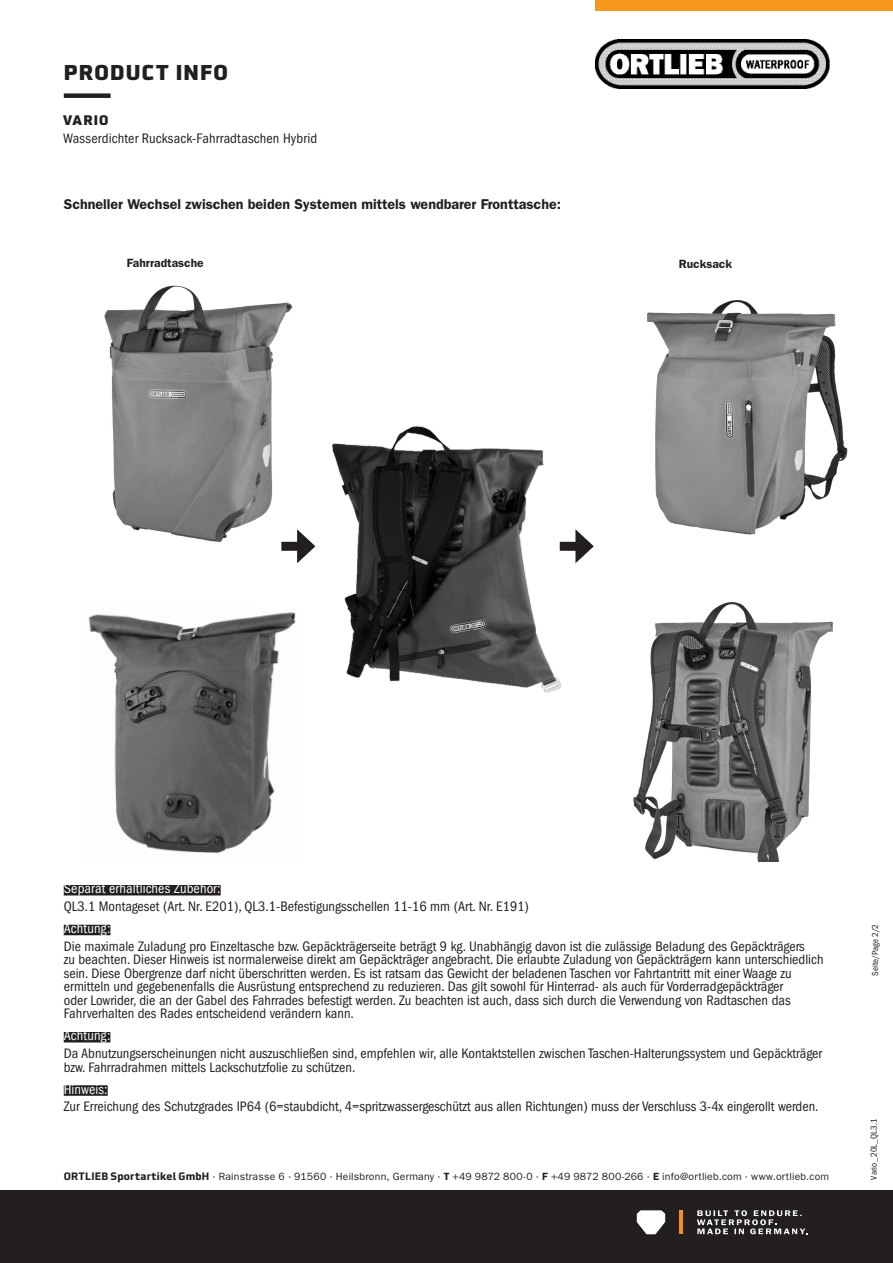
<style>
.page{position:relative;width:893px;height:1263px;background:#fff}
.page>*{position:absolute;margin:0;border:0;box-sizing:border-box;transform-origin:0 0}
.t1{font:900 21px "Utility Pro";letter-spacing:.055em;color:#231f20}
.Beschreibung_ohne_Aufzählungszeichen{font:condensed 14.25px/13.5px "ITC Franklin Gothic Std";color:#231f20}
.Beschreibungen{font:600 14.25px "ITC Franklin Gothic Std";color:#231f20}
.Beschreibung_ohne_Aufzählungszeichen-2{font:condensed 14.25px "ITC Franklin Gothic Std";letter-spacing:.01em;color:#fff}
.t2{font:900 13.5px "Utility Pro";letter-spacing:.075em;color:#231f20}
.Bildbeschriftung{font:600 12px "ITC Franklin Gothic Std";color:#231f20}
.t3{font:10.5px "ITC Franklin Gothic Std";letter-spacing:.02em;color:#231f20}
.Version{font:condensed 9px "ITC Franklin Gothic Std";letter-spacing:.02em;color:#231f20}
.Version-2{font:condensed 9px "ITC Franklin Gothic Std";color:#231f20}
.s1{font-family:"Utility OT";font-weight:700}
.s2{font-weight:600}
</style>
<div class="page">
<img style="left:595px;top:39px;width:234px;height:49px">
<img style="left:0;top:1190px;width:512px;height:1px">
<div style="left:595px;top:0;width:298px;height:10px;background:#f7971d"></div>
<div style="left:0;top:1191px;width:893px;height:72px;background:#231f20"></div>
<svg style="left:637px;top:1210px;width:171px;height:25px"></svg>
<div style="left:64px;top:93px;width:47px;height:5px;background:#231f20"></div>
<img style="left:633px;top:602px;width:200px;height:259px">
<img style="left:647px;top:300px;width:201px;height:235px">
<img style="left:104px;top:285px;width:189px;height:257px">
<img style="left:332px;top:426px;width:230px;height:267px">
<div style="left:280px;top:528px;width:37px;height:37px;background:#fff"></div>
<div style="left:281px;top:542px;width:23px;height:9px;background:#231f20"></div>
<svg style="left:297px;top:529px;width:18px;height:34px"></svg>
<div style="left:558px;top:528px;width:37px;height:37px;background:#fff"></div>
<div style="left:560px;top:542px;width:23px;height:9px;background:#231f20"></div>
<svg style="left:575px;top:529px;width:19px;height:34px"></svg>
<img style="left:88px;top:612px;width:208px;height:241px">
<div style="left:64px;top:885px;width:157px;height:10px;background:#231f20"></div>
<div style="left:64px;top:925px;width:46px;height:10px;background:#231f20"></div>
<div style="left:64px;top:1032px;width:46px;height:10px;background:#231f20"></div>
<div style="left:64px;top:1085px;width:44px;height:11px;background:#231f20"></div>
<h1 class="t1" style="left:64px;top:53px;width:166px">PRODUCT INFO</h1>
<p class="t2" style="left:63px;top:108px;width:47px">VARIO</p>
<p class="Beschreibung_ohne_Aufzählungszeichen" style="left:63px;top:132px;width:256px">Wasserdichter Rucksack-Fahrradtaschen Hybrid</p>
<p class="Beschreibungen" style="left:64px;top:196px;width:499px">Schneller Wechsel zwischen beiden Systemen mittels wendbarer Fronttasche:</p>
<p class="Bildbeschriftung" style="left:127px;top:255px;width:78px">Fahrradtasche</p>
<p class="Bildbeschriftung" style="left:679px;top:256px;width:55px">Rucksack</p>
<p class="Beschreibung_ohne_Aufzählungszeichen-2" style="left:64px;top:880px;width:158px">Separat erhältliches Zubehör:</p>
<p class="Beschreibung_ohne_Aufzählungszeichen" style="left:64px;top:900px;width:467px">QL3.1 Montageset (Art. Nr. E201), QL3.1-Befestigungsschellen 11-16 mm (Art. Nr. E191)</p>
<p class="Beschreibung_ohne_Aufzählungszeichen-2" style="left:64px;top:920px;width:48px">Achtung:</p>
<p class="Beschreibung_ohne_Aufzählungszeichen" style="left:64px;top:939px;width:743px">Die maximale Zuladung pro Einzeltasche bzw. Gepäckträgerseite beträgt 9 kg. Unabhängig davon ist die zulässige Beladung des Gepäckträgers</p>
<p class="Beschreibung_ohne_Aufzählungszeichen" style="left:64px;top:953px;width:761px">zu beachten. Dieser Hinweis ist normalerweise direkt am Gepäckträger angebracht. Die erlaubte Zuladung von Gepäckträgern kann unterschiedlich sein. Diese Obergrenze darf nicht überschritten werden. Es ist ratsam das Gewicht der beladenen Taschen vor Fahrtantritt mit einer Waage zu ermitteln und gegebenenfalls die Ausrüstung entsprechend zu reduzieren. Das gilt sowohl für Hinterrad- als auch für Vorderradgepäckträger<br>oder Lowrider, die an der Gabel des Fahrrades befestigt werden. Zu beachten ist auch, dass sich durch die Verwendung von Radtaschen das Fahrverhalten des Rades entscheidend verändern kann.</p>
<p class="Beschreibung_ohne_Aufzählungszeichen-2" style="left:64px;top:1027px;width:48px">Achtung:</p>
<p class="Beschreibung_ohne_Aufzählungszeichen" style="left:64px;top:1047px;width:760px">Da Abnutzungserscheinungen nicht auszuschließen sind, empfehlen wir, alle Kontaktstellen zwischen Taschen-Halterungssystem und Gepäckträger bzw. Fahrradrahmen mittels Lackschutzfolie zu schützen.</p>
<p class="Beschreibung_ohne_Aufzählungszeichen-2" style="left:64px;top:1081px;width:45px">Hinweis:</p>
<p class="Beschreibung_ohne_Aufzählungszeichen" style="left:64px;top:1100px;width:756px">Zur Erreichung des Schutzgrades IP64 (6=staubdicht, 4=spritzwassergeschützt aus allen Richtungen) muss der Verschluss 3-4x eingerollt werden.</p>
<p class="t3" style="left:64px;top:1170px;width:767px"><span class="s1">ORTLIEB Sportartikel GmbH</span> · Rainstrasse 6 · 91560 · Heilsbronn, Germany · <span class="s2">T</span> +49 9872 800-0 · <span class="s2">F</span> +49 9872 800-266 · <span class="s2">E</span> info@ortlieb.com · www.ortlieb.com</p>
<p class="Version-2" style="left:870px;top:976px;width:53px;rotate:-90deg">Seite/Page 2/2</p>
<p class="Version" style="left:869px;top:1179px;width:63px;rotate:-90deg">Vario_20L_QL3.1</p>
</div>
